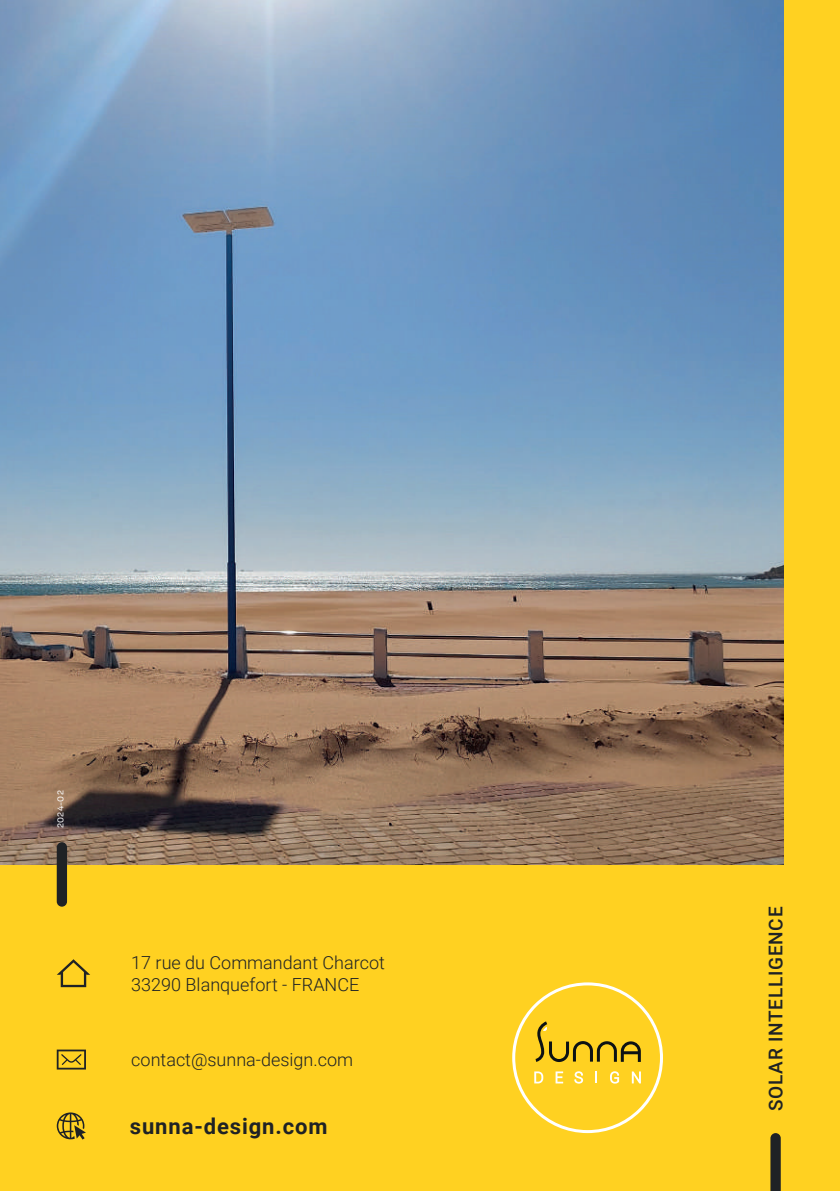
<style>
.page{position:relative;width:840px;height:1191px;background:#fff}
.page>*{position:absolute;margin:0;border:0;box-sizing:border-box;transform-origin:0 0}
.t1{font:700 22px "Roboto";letter-spacing:.04em;color:#1f2225}
.t2{font:500 19px "Roboto";letter-spacing:.04em;color:#1f2225}
.t3{font:300 18px/21.6px "Roboto";color:#1f2225}
.t4{font:8px "Sora";letter-spacing:.04em;color:#fff}
</style>
<div class="page">
<div style="left:0;top:0;width:839px;height:1191px;background:#ffd121"></div>
<img style="left:0;top:0;width:782px;height:865px">
<div style="left:57px;top:842px;width:10px;height:64px;background:#1f2225;border-radius:5px"></div>
<svg style="left:57px;top:1112px;width:29px;height:27px"></svg>
<svg style="left:57px;top:959px;width:33px;height:28px"></svg>
<svg style="left:57px;top:1049px;width:29px;height:20px"></svg>
<svg style="left:770px;top:1133px;width:10px;height:58px"></svg>
<svg style="left:512px;top:982px;width:150px;height:151px"></svg>
<p class="t4" style="left:54px;top:828px;width:39px;rotate:-90deg">2024-02</p>
<p class="t3" style="left:131px;top:951px;width:255px">17 rue du Commandant Charcot<br>33290 Blanquefort - FRANCE</p>
<p class="t3" style="left:131px;top:1048px;width:223px">contact@sunna-design.com</p>
<p class="t1" style="left:130px;top:1111px;width:199px">sunna-design.com</p>
<p class="t2" style="left:761px;top:1111px;width:206px;rotate:-90deg">SOLAR INTELLIGENCE</p>
</div>
